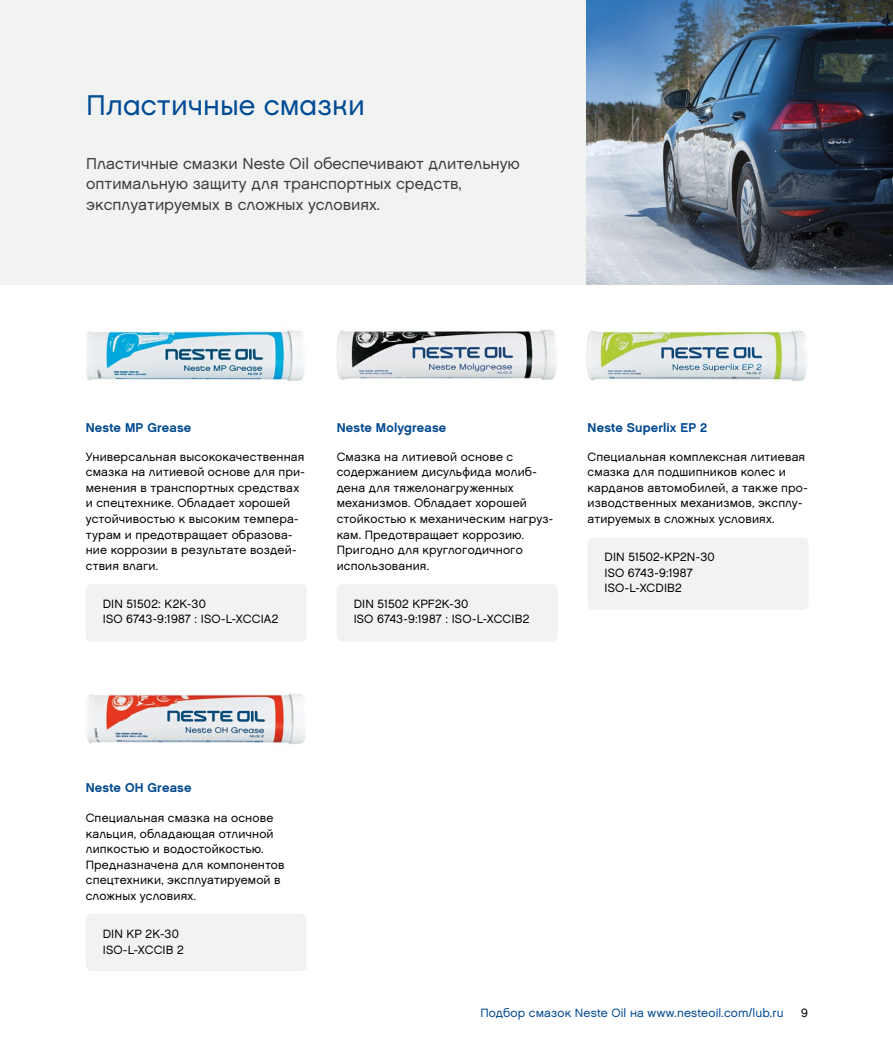
<style>
.page{position:relative;width:893px;height:1063px;background:#fff}
.page>*{position:absolute;margin:0;border:0;box-sizing:border-box;transform-origin:0 0}
.t1{font:28.5px "Chalet London Nineteen Eighty";color:#004b93}
.t2{font:15.75px/20.2px "Chalet London Nineteen Sixty";color:#3c3c3b}
.t3{font:12.75px "Chalet New York Nineteen Sixty";letter-spacing:.01em;color:#004891}
.t4{font:12px/15.6px "Chalet London Nineteen Sixty";letter-spacing:.015em;color:#000}
.t5{font:12px "Chalet London Nineteen Sixty";letter-spacing:.015em;color:#004891}
</style>
<div class="page">
<div style="left:86px;top:584px;width:221px;height:57px;background:#f1f3f3;border-radius:6px"></div>
<div style="left:86px;top:914px;width:221px;height:57px;background:#f1f3f3;border-radius:6px"></div>
<div style="left:337px;top:584px;width:221px;height:57px;background:#f1f3f3;border-radius:6px"></div>
<div style="left:588px;top:538px;width:221px;height:72px;background:#f1f3f3;border-radius:6px"></div>
<img style="left:86px;top:330px;width:218px;height:51px">
<img style="left:86px;top:693px;width:219px;height:51px">
<img style="left:336px;top:330px;width:221px;height:50px">
<img style="left:586px;top:330px;width:221px;height:51px">
<div style="left:0;top:0;width:587px;height:285px;background:#f1f3f3"></div>
<img style="left:587px;top:0;width:306px;height:285px">
<h1 class="t1" style="left:86px;top:88px;width:280px">Пластичные смазки</h1>
<h2 class="t2" style="left:86px;top:153px;width:435px">Пластичные смазки Neste Oil обеспечивают длительную оптимальную защиту для транспортных средств, эксплуатируемых в сложных условиях.</h2>
<p class="t3" style="left:86px;top:419px;width:107px">Neste MP Grease</p>
<p class="t4" style="left:86px;top:449px;width:221px">Универсальная высококачественная смазка на литиевой основе для при&shy;менения в транспортных средствах и спецтехнике. Обладает хорошей устойчивостью к высоким темпера&shy;турам и предотвращает образова&shy;ние коррозии в результате воздей&shy;ствия влаги.</p>
<p class="t4" style="left:103px;top:596px;width:177px">DIN 51502: K2K-30<br>ISO 6743-9:1987 : ISO-L-XCCIA2</p>
<p class="t3" style="left:337px;top:419px;width:111px">Neste Molygrease</p>
<p class="t3" style="left:588px;top:419px;width:121px">Neste Superlix EP 2</p>
<p class="t4" style="left:337px;top:449px;width:218px">Смазка на литиевой основе с содержанием дисульфида молиб&shy;дена для тяжелонагруженных механизмов. Обладает хорошей стойкостью к механическим нагруз&shy;кам. Предотвращает коррозию.<br>Пригодно для круглогодичного использования.</p>
<p class="t4" style="left:354px;top:596px;width:177px">DIN 51502 KPF2K-30<br>ISO 6743-9:1987 : ISO-L-XCCIB2</p>
<p class="t4" style="left:588px;top:449px;width:222px">Специальная комплексная литиевая смазка для подшипников колес и карданов автомобилей, а также про&shy;изводственных механизмов, эксплу&shy;атируемых в сложных условиях.</p>
<p class="t4" style="left:605px;top:549px;width:112px">DIN 51502-KP2N-30<br>ISO 6743-9:1987<br>ISO-L-XCDIB2</p>
<p class="t3" style="left:86px;top:780px;width:107px">Neste OH Grease</p>
<p class="t4" style="left:86px;top:810px;width:200px">Специальная смазка на основе кальция, обладающая отличной липкостью и водостойкостью.<br>Предназначена для компонентов спецтехники, эксплуатируемой в сложных условиях.</p>
<p class="t4" style="left:103px;top:926px;width:82px">DIN KP 2K-30<br>ISO-L-XCCIB 2</p>
<p class="t5" style="left:480px;top:1005px;width:305px">Подбор смазок Neste Oil на www.nesteoil.com/lub.ru</p>
<p class="t4" style="left:801px;top:1005px;width:8px">9</p>
</div>
